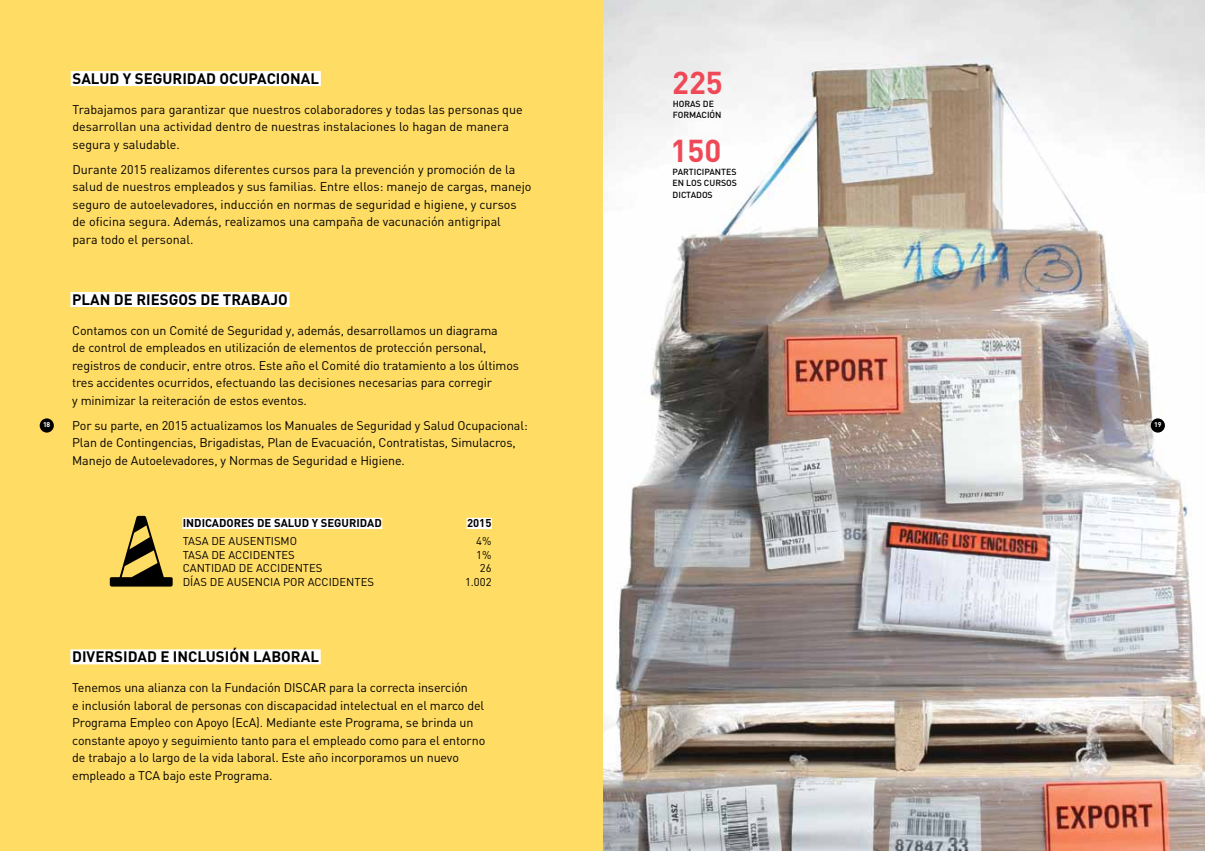
<style>
.page{position:relative;width:1205px;height:851px;background:#fff}
.page>*{position:absolute;margin:0;border:0;box-sizing:border-box;transform-origin:0 0}
.t1{font:700 31.25px/68.5px "DIN";color:#ef4957}
.t2{font:700 15px "DIN";color:#000}
.t3{font:12.5px/17.5px "DIN";letter-spacing:-.01em;color:#000}
.t4{font:11.25px "DIN";color:#000}
.t5{font:700 11.25px "DIN";color:#000}
.t6{font:500 8.75px/11.2px "DIN";color:#000}
.t7{font:700 6.88px "DIN";color:#fff}
</style>
<div class="page">
<img style="left:602px;top:0;width:603px;height:850px">
<div style="left:1151px;top:418px;width:14px;height:14px;background:#000;border-radius:50%"></div>
<div style="left:0;top:0;width:602px;height:850px;background:#ffdc64"></div>
<div style="left:40px;top:418px;width:14px;height:14px;background:#000;border-radius:50%"></div>
<div style="left:70px;top:292px;width:219px;height:15px;background:#fff"></div>
<svg style="left:110px;top:515px;width:63px;height:71px"></svg>
<div style="left:182px;top:517px;width:200px;height:12px;background:#fff"></div>
<div style="left:467px;top:517px;width:25px;height:12px;background:#fff"></div>
<div style="left:71px;top:71px;width:250px;height:15px;background:#fff"></div>
<div style="left:70px;top:649px;width:251px;height:15px;background:#fff"></div>
<p class="t7" style="left:43px;top:420px;width:9px">18</p>
<p class="t2" style="left:72px;top:68px;width:248px">SALUD Y SEGURIDAD OCUPACIONAL</p>
<p class="t3" style="left:72px;top:100px;width:452px">Trabajamos para garantizar que nuestros colaboradores y todas las personas que desarrollan una actividad dentro de nuestras instalaciones lo hagan de manera segura y saludable.</p>
<p class="t3" style="left:72px;top:160px;width:460px">Durante 2015 realizamos diferentes cursos para la prevención y promoción de la salud de nuestros empleados y sus familias. Entre ellos: manejo de cargas, manejo seguro de autoelevadores, inducción en normas de seguridad e higiene, y cursos de oficina segura. Además, realizamos una campaña de vacunación antigripal<br>para todo el personal.</p>
<p class="t2" style="left:72px;top:289px;width:217px">PLAN DE RIESGOS DE TRABAJO</p>
<p class="t3" style="left:72px;top:321px;width:448px">Contamos con un Comité de Seguridad y, además, desarrollamos un diagrama<br>de control de empleados en utilización de elementos de protección personal, registros de conducir, entre otros. Este año el Comité dio tratamiento a los últimos tres accidentes ocurridos, efectuando las decisiones necesarias para corregir<br>y minimizar la reiteración de estos eventos.</p>
<p class="t3" style="left:72px;top:416px;width:457px">Por su parte, en 2015 actualizamos los Manuales de Seguridad y Salud Ocupacional:<br>Plan de Contingencias, Brigadistas, Plan de Evacuación, Contratistas, Simulacros,<br>Manejo de Autoelevadores, y Normas de Seguridad e Higiene.</p>
<p class="t5" style="left:183px;top:515px;width:200px">INDICADORES DE SALUD Y SEGURIDAD</p>
<p class="t5" style="left:467px;top:515px;width:26px">2015</p>
<p class="t4" style="left:183px;top:533px;width:116px">TASA DE AUSENTISMO</p>
<p class="t4" style="left:476px;top:533px;width:17px">4%</p>
<p class="t4" style="left:183px;top:547px;width:114px">TASA DE ACCIDENTES</p>
<p class="t4" style="left:476px;top:547px;width:17px">1%</p>
<p class="t4" style="left:183px;top:561px;width:141px">CANTIDAD DE ACCIDENTES</p>
<p class="t4" style="left:480px;top:561px;width:13px">26</p>
<p class="t4" style="left:183px;top:575px;width:193px">DÍAS DE AUSENCIA POR ACCIDENTES</p>
<p class="t4" style="left:465px;top:575px;width:28px">1.002</p>
<p class="t2" style="left:72px;top:646px;width:248px">DIVERSIDAD E INCLUSIÓN LABORAL</p>
<p class="t3" style="left:72px;top:678px;width:415px">Tenemos una alianza con la Fundación DISCAR para la correcta inserción<br>e inclusión laboral de personas con discapacidad intelectual en el marco del Programa Empleo con Apoyo (EcA). Mediante este Programa, se brinda un constante apoyo y seguimiento tanto para el empleado como para el entorno de trabajo a lo largo de la vida laboral. Este año incorporamos un nuevo empleado a TCA bajo este Programa.</p>
<h1 class="t1" style="left:670px;top:47px;width:54px">225<br>150</h1>
<p class="t6" style="left:673px;top:98px;width:50px">HORAS DE<br>FORMACIÓN</p>
<p class="t6" style="left:672px;top:166px;width:66px;text-align:justify">PARTICIPANTES EN LOS CURSOS DICTADOS</p>
<p class="t7" style="left:1154px;top:420px;width:9px">19</p>
</div>
